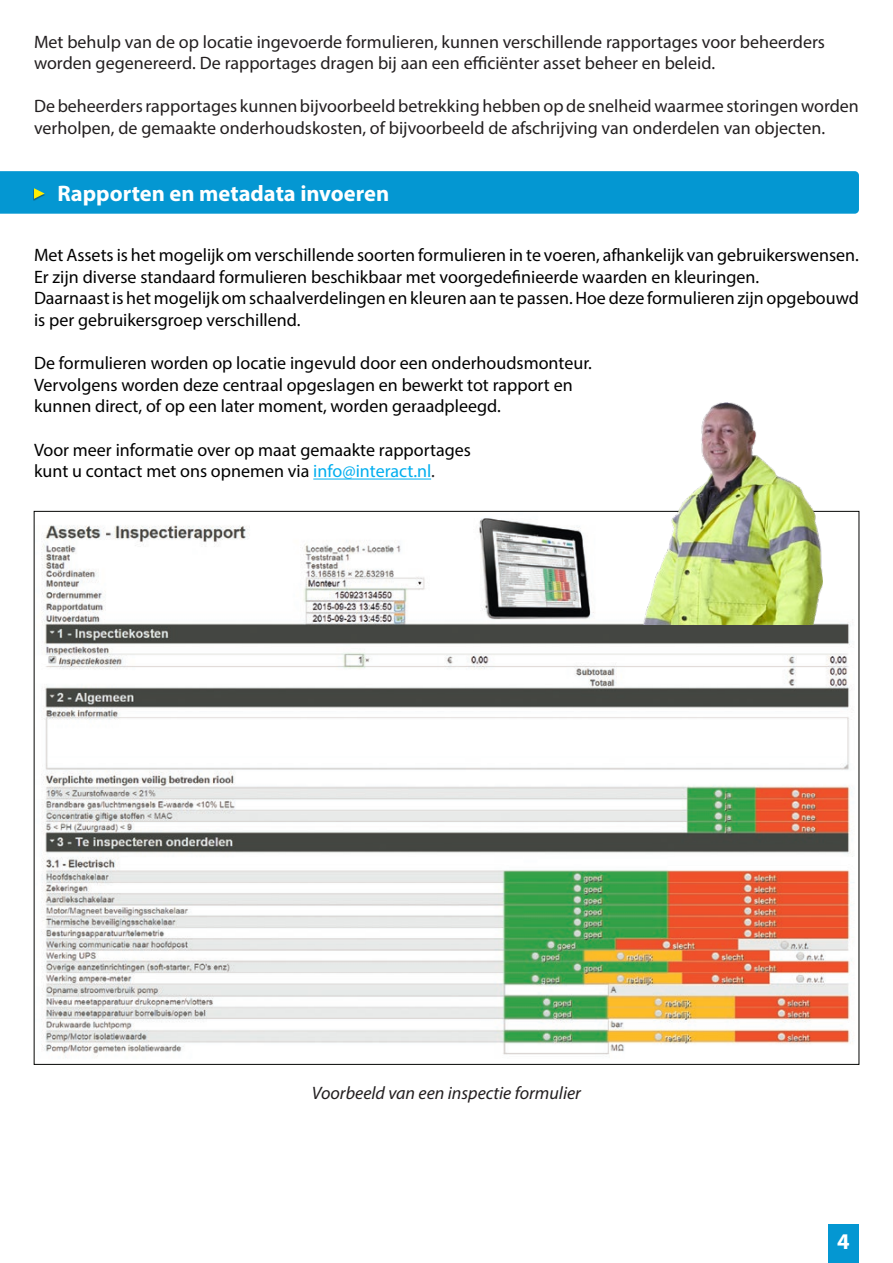
<style>
.page{position:relative;width:893px;height:1263px;background:#fff}
.page>*{position:absolute;margin:0;border:0;box-sizing:border-box;transform-origin:0 0}
.t1{font:700 22.5px "Myriad Pro";color:#fff}
.Alineastijl_1{font:18px/21.6px "Myriad Pro";color:#000}
.Alineastijl_1-2{font:18px "Myriad Pro";color:#231f20}
.Alineastijl_1-3{font:italic 18px "Myriad Pro";color:#231f20}
.s1{color:#00aeef}
.s2{color:#231f20}
</style>
<div class="page">
<div style="left:828px;top:1224px;width:31px;height:39px;background:#0497d2"></div>
<hr style="left:313px;top:479px;width:118px;height:1px;background:#00aeef">
<div style="left:0;top:171px;width:859px;height:43px;background:#0497d2"></div>
<img style="left:41px;top:518px;width:813px;height:540px">
<img style="left:643px;top:402px;width:179px;height:222px">
<p class="Alineastijl_1-2" style="left:34px;top:30px;width:792px">Met behulp van de op locatie ingevoerde formulieren, kunnen verschillende rapportages voor beheerders</p>
<p class="Alineastijl_1-2" style="left:34px;top:52px;width:683px">worden gegenereerd. De rapportages dragen bij aan een efficiënter asset beheer en beleid.</p>
<p class="Alineastijl_1-2" style="left:34px;top:95px;width:826px">De beheerders rapportages kunnen bijvoorbeeld betrekking hebben op de snelheid waarmee storingen worden</p>
<p class="Alineastijl_1-2" style="left:34px;top:117px;width:793px">verholpen, de gemaakte onderhoudskosten, of bijvoorbeeld de afschrijving van onderdelen van objecten.</p>
<p class="t1" style="left:57px;top:179px;width:333px">Rapporten en metadata invoeren</p>
<p class="Alineastijl_1" style="left:34px;top:244px;width:826px">Met Assets is het mogelijk om verschillende soorten formulieren in te voeren, afhankelijk van gebruikerswensen.<br>Er zijn diverse standaard formulieren beschikbaar met voorgedefinieerde waarden en kleuringen.</p>
<p class="Alineastijl_1" style="left:34px;top:287px;width:826px">Daarnaast is het mogelijk om schaalverdelingen en kleuren aan te passen. Hoe deze formulieren zijn opgebouwd is per gebruikersgroep verschillend.</p>
<p class="Alineastijl_1" style="left:34px;top:352px;width:559px">De formulieren worden op locatie ingevuld door een onderhoudsmonteur.</p>
<p class="Alineastijl_1" style="left:34px;top:374px;width:540px">Vervolgens worden deze centraal opgeslagen en bewerkt tot rapport en</p>
<p class="Alineastijl_1" style="left:34px;top:395px;width:468px">kunnen direct, of op een later moment, worden geraadpleegd.</p>
<p class="Alineastijl_1" style="left:34px;top:438px;width:438px">Voor meer informatie over op maat gemaakte rapportages</p>
<p class="Alineastijl_1" style="left:34px;top:460px;width:402px">kunt u contact met ons opnemen via <span class="s1">info@interact.nl</span><span class="s2">.</span></p>
<p class="Alineastijl_1-3" style="left:312px;top:1082px;width:271px">Voorbeeld van een inspectie formulier</p>
<p class="t1" style="left:837px;top:1226px;width:14px">4</p>
</div>
